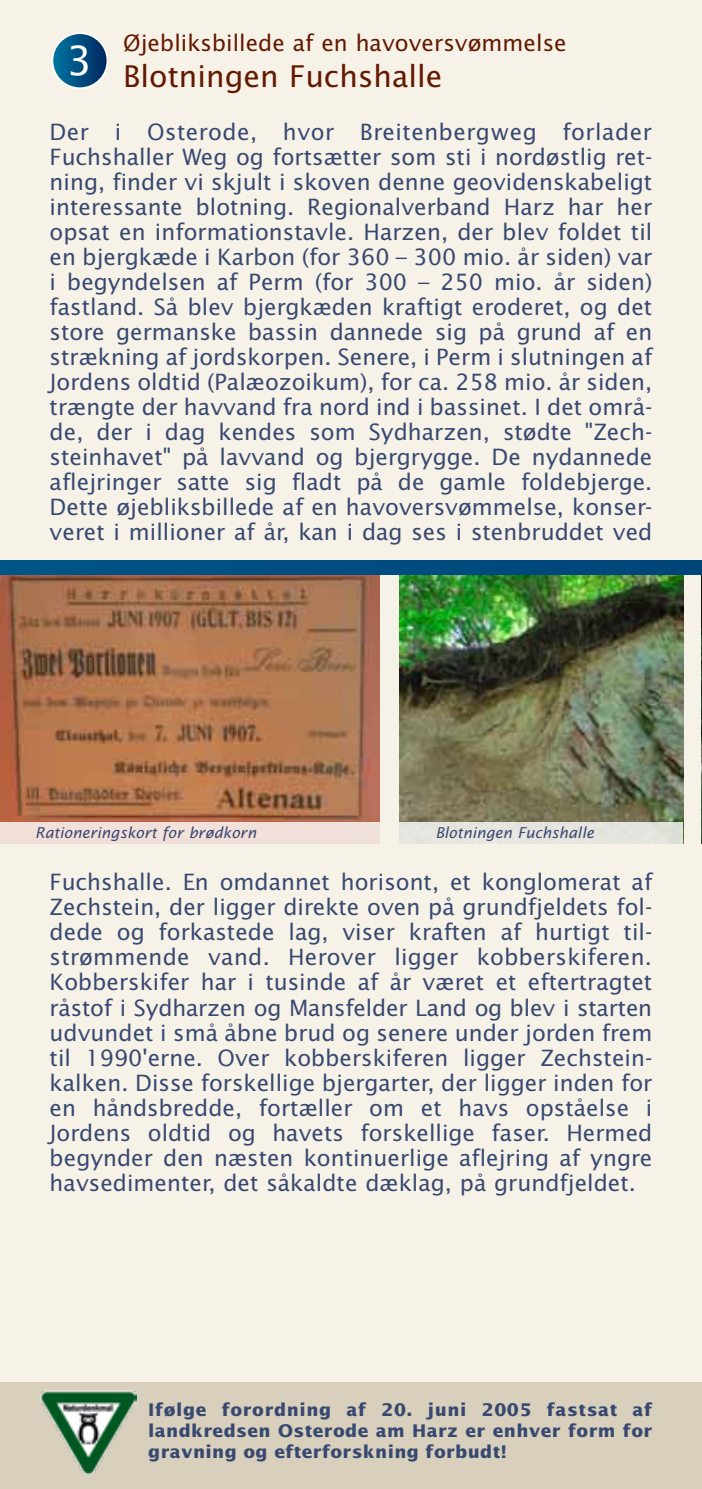
<style>
.page{position:relative;width:702px;height:1489px;background:#fff}
.page>*{position:absolute;margin:0;border:0;box-sizing:border-box;transform-origin:0 0}
.t1{font:30px "Lucida Sans Std";color:#631800}
.t2{font:22.5px/25px "Lucida Sans Std";color:#384971;text-align:justify}
.t3{font:22.5px "Lucida Sans Std";color:#631800}
.t4{font:700 17.5px/21px "Lucida Sans";letter-spacing:.02em;color:#384971;text-align:justify}
.t5{font:italic 15px "Lucida Sans Std";color:#384971}
</style>
<div class="page">
<div style="left:0;top:0;width:702px;height:1488px;background:#f7f2e7"></div>
<div style="left:0;top:1382px;width:702px;height:106px;background:#d8d0bc"></div>
<svg style="left:52px;top:33px;width:55px;height:55px;background:#085484"></svg>
<div style="left:52px;top:32px;width:56px;height:57px;border:2px solid #fff;border-radius:50%"></div>
<img style="left:701px;top:562px;width:1px;height:281px">
<img style="left:0;top:574px;width:379px;height:248px">
<div style="left:0;top:822px;width:379px;height:21px;background:#f2e0d9"></div>
<img style="left:399px;top:574px;width:284px;height:269px">
<div style="left:399px;top:822px;width:283px;height:21px;background:#e5e4de"></div>
<img style="left:41px;top:1390px;width:95px;height:84px">
<div style="left:0;top:560px;width:702px;height:14px;background:#004d81"></div>
<p class="t3" style="left:123px;top:30px;width:445px">Øjebliksbillede af en havoversvømmelse</p>
<h1 class="t1" style="left:67px;top:58px;width:377px"><sup>3</sup> Blotningen Fuchshalle</h1>
<p class="t2" style="left:50px;top:120px;width:604px">Der i Osterode, hvor Breitenbergweg forlader Fuchshaller Weg og fortsætter som sti i nordøstlig ret&shy;ning, finder vi skjult i skoven denne geovidenskabeligt interessante blotning. Regionalverband Harz har her opsat en informationstavle. Harzen, der blev foldet til en bjergkæde i Karbon (for 360 – 300 mio. år siden) var i begyndelsen af Perm (for 300 – 250 mio. år siden) fastland. Så blev bjergkæden kraftigt eroderet, og det store germanske bassin dannede sig på grund af en strækning af jordskorpen. Senere, i Perm i slutningen af Jordens oldtid (Palæozoikum), for ca. 258 mio. år siden, trængte der havvand fra nord ind i bassinet. I det områ&shy;de, der i dag kendes som Sydharzen, stødte "Zech&shy;steinhavet" på lavvand og bjergrygge. De nydannede aflejringer satte sig fladt på de gamle foldebjerge.<br>Dette øjebliksbillede af en havoversvømmelse, konser&shy;veret i millioner af år, kan i dag ses i stenbruddet ved</p>
<p class="t5" style="left:35px;top:823px;width:222px">Rationeringskort for brødkorn</p>
<p class="t5" style="left:435px;top:823px;width:160px">Blotningen Fuchshalle</p>
<p class="t2" style="left:50px;top:870px;width:604px">Fuchshalle. En omdannet horisont, et konglomerat af Zechstein, der ligger direkte oven på grundfjeldets fol&shy;dede og forkastede lag, viser kraften af hurtigt til&shy;strømmende vand. Herover ligger kobberskiferen.<br>Kobberskifer har i tusinde af år været et eftertragtet råstof i Sydharzen og Mansfelder Land og blev i starten udvundet i små åbne brud og senere under jorden frem til 1990'erne. Over kobberskiferen ligger Zechstein&shy;kalken. Disse forskellige bjergarter, der ligger inden for en håndsbredde, fortæller om et havs opståelse i Jordens oldtid og havets forskellige faser. Hermed begynder den næsten kontinuerlige aflejring af yngre havsedimenter, det såkaldte dæklag, på grundfjeldet.</p>
<p class="t4" style="left:148px;top:1398px;width:505px">Ifølge forordning af 20. juni 2005 fastsat af landkredsen Osterode am Harz er enhver form for gravning og efterforskning forbudt!</p>
</div>
